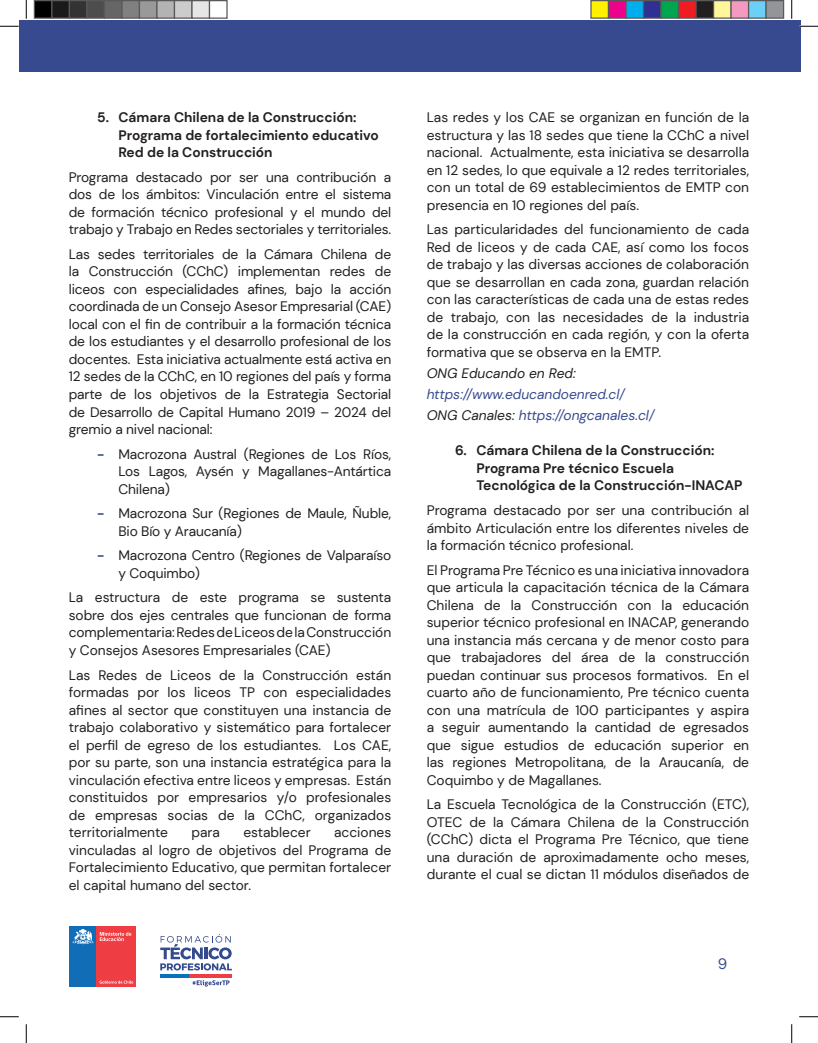
<style>
.page{position:relative;width:818px;height:1043px;background:#fff}
.page>*{position:absolute;margin:0;border:0;box-sizing:border-box;transform-origin:0 0}
.t1{font:15px "DM Sans";color:#374a8f}
.t2{font:13.75px/17.5px "DM Sans";letter-spacing:-.005em;color:#231f20;text-align:justify}
.t3{font:700 13.75px/17.5px "DM Sans";color:#231f20}
.t4{font:italic 13.75px/21px "DM Sans";color:#374a8f}
.t5{font:italic 13.75px "DM Sans";color:#231f20}
.s1{font-weight:700;color:#374a8f}
.s2{color:#231f20}
</style>
<div class="page">
<div style="left:19px;top:20px;width:781px;height:51px;background:#374a8f"></div>
<div style="left:69px;top:925px;width:28px;height:61px;background:#126db7"></div>
<div style="left:97px;top:925px;width:39px;height:61px;background:#ee3d43"></div>
<svg style="left:100px;top:980px;width:33px;height:3px"></svg>
<svg style="left:72px;top:929px;width:22px;height:15px"></svg>
<svg style="left:100px;top:932px;width:31px;height:9px"></svg>
<svg style="left:160px;top:934px;width:72px;height:36px"></svg>
<hr style="left:160px;top:974px;width:30px;height:4px;background:#0473bb">
<hr style="left:190px;top:974px;width:42px;height:4px;background:#ee3d43">
<svg style="left:193px;top:980px;width:36px;height:6px"></svg>
<svg style="left:0;top:25px;width:19px;height:2px"></svg>
<svg style="left:799px;top:25px;width:19px;height:2px"></svg>
<svg style="left:0;top:1016px;width:19px;height:1px"></svg>
<svg style="left:799px;top:1016px;width:19px;height:1px"></svg>
<svg style="left:25px;top:0;width:2px;height:19px"></svg>
<svg style="left:25px;top:1024px;width:2px;height:18px"></svg>
<svg style="left:791px;top:0;width:1px;height:19px"></svg>
<svg style="left:791px;top:1024px;width:1px;height:18px"></svg>
<div style="left:34px;top:1px;width:18px;height:17px;background:#000"></div>
<div style="left:34px;top:0;width:18px;height:19px;border:1px solid #595959"></div>
<div style="left:52px;top:1px;width:17px;height:17px;background:#1a1a1a"></div>
<div style="left:51px;top:0;width:19px;height:19px;border:1px solid #595959"></div>
<div style="left:69px;top:1px;width:18px;height:17px;background:#333"></div>
<div style="left:69px;top:0;width:19px;height:19px;border:1px solid #595959"></div>
<div style="left:87px;top:1px;width:17px;height:17px;background:#4d4d4d"></div>
<div style="left:86px;top:0;width:19px;height:19px;border:1px solid #595959"></div>
<div style="left:104px;top:1px;width:18px;height:17px;background:#666"></div>
<div style="left:104px;top:0;width:18px;height:19px;border:1px solid #595959"></div>
<div style="left:122px;top:1px;width:17px;height:17px;background:#808080"></div>
<div style="left:121px;top:0;width:19px;height:19px;border:1px solid #595959"></div>
<div style="left:139px;top:1px;width:18px;height:17px;background:#999"></div>
<div style="left:139px;top:0;width:19px;height:19px;border:1px solid #595959"></div>
<div style="left:157px;top:1px;width:17px;height:17px;background:#b3b3b3"></div>
<div style="left:156px;top:0;width:19px;height:19px;border:1px solid #595959"></div>
<div style="left:174px;top:1px;width:18px;height:17px;background:#ccc"></div>
<div style="left:174px;top:0;width:18px;height:19px;border:1px solid #595959"></div>
<div style="left:192px;top:1px;width:17px;height:17px;background:#e6e6e6"></div>
<div style="left:191px;top:0;width:19px;height:19px;border:1px solid #595959"></div>
<div style="left:209px;top:0;width:19px;height:19px;border:1px solid #595959"></div>
<div style="left:591px;top:1px;width:17px;height:17px;background:#fff101"></div>
<div style="left:590px;top:0;width:19px;height:19px;border:1px solid #595959"></div>
<div style="left:608px;top:1px;width:18px;height:17px;background:#ed028c"></div>
<div style="left:608px;top:0;width:18px;height:19px;border:1px solid #595959"></div>
<div style="left:626px;top:1px;width:17px;height:17px;background:#00aeef"></div>
<div style="left:625px;top:0;width:19px;height:19px;border:1px solid #595959"></div>
<div style="left:643px;top:1px;width:18px;height:17px;background:#2e3092"></div>
<div style="left:642px;top:0;width:19px;height:19px;border:1px solid #595959"></div>
<div style="left:661px;top:1px;width:17px;height:17px;background:#00a54f"></div>
<div style="left:660px;top:0;width:19px;height:19px;border:1px solid #595959"></div>
<div style="left:678px;top:1px;width:18px;height:17px;background:#ee1d23"></div>
<div style="left:678px;top:0;width:18px;height:19px;border:1px solid #595959"></div>
<div style="left:696px;top:1px;width:17px;height:17px;background:#231f20"></div>
<div style="left:695px;top:0;width:19px;height:19px;border:1px solid #595959"></div>
<div style="left:713px;top:1px;width:18px;height:17px;background:#fff79a"></div>
<div style="left:712px;top:0;width:19px;height:19px;border:1px solid #595959"></div>
<div style="left:731px;top:1px;width:17px;height:17px;background:#f499c2"></div>
<div style="left:730px;top:0;width:19px;height:19px;border:1px solid #595959"></div>
<div style="left:748px;top:1px;width:18px;height:17px;background:#6bcff6"></div>
<div style="left:748px;top:0;width:18px;height:19px;border:1px solid #595959"></div>
<div style="left:766px;top:1px;width:17px;height:17px;background:#939598"></div>
<div style="left:765px;top:0;width:19px;height:19px;border:1px solid #595959"></div>
<p class="t3" style="left:118px;top:109px;width:262px;text-indent:-21px">5. Cámara Chilena de la Construcción:<br>Programa de fortalecimiento educativo<br>Red de la Construcción</p>
<p class="t2" style="left:69px;top:168px;width:324px">Programa destacado por ser una contribución a dos de los ámbitos: Vinculación entre el sistema de formación técnico profesional y el mundo del trabajo y Trabajo en Redes sectoriales y territoriales.</p>
<p class="t2" style="left:69px;top:245px;width:324px">Las sedes territoriales de la Cámara Chilena de la Construcción (CChC) implementan redes de liceos con especialidades afines, bajo la acción coordinada de un Consejo Asesor Empresarial (CAE) local con el fin de contribuir a la formación técnica de los estudiantes y el desarrollo profesional de los docentes. Esta iniciativa actualmente está activa en 12 sedes de la CChC, en 10 regiones del país y forma parte de los objetivos de la Estrategia Sectorial de Desarrollo de Capital Humano 2019 – 2024 del gremio a nivel nacional:</p>
<p class="t2" style="left:118px;top:445px;width:274px;text-indent:-21px"><span class="s1">-</span> Macrozona Austral (Regiones de Los Ríos, Los Lagos, Aysén y Magallanes-Antártica Chilena)</p>
<p class="t2" style="left:118px;top:504px;width:274px;text-indent:-21px"><span class="s1">-</span> Macrozona Sur (Regiones de Maule, Ñuble,<br>Bio Bío y Araucanía)</p>
<p class="t2" style="left:118px;top:546px;width:274px;text-indent:-21px"><span class="s1">-</span> Macrozona Centro (Regiones de Valparaíso y Coquimbo)</p>
<p class="t2" style="left:69px;top:589px;width:324px">La estructura de este programa se sustenta sobre dos ejes centrales que funcionan de forma complementaria: Redes de Liceos de la Construcción y Consejos Asesores Empresariales (CAE)</p>
<p class="t2" style="left:69px;top:666px;width:324px">Las Redes de Liceos de la Construcción están formadas por los liceos TP con especialidades afines al sector que constituyen una instancia de trabajo colaborativo y sistemático para fortalecer el perfil de egreso de los estudiantes. Los CAE, por su parte, son una instancia estratégica para la vinculación efectiva entre liceos y empresas. Están constituidos por empresarios y/o profesionales de empresas socias de la CChC, organizados territorialmente</p>
<p class="t2" style="left:69px;top:823px;width:324px;text-indent:265px">acciones vinculadas al logro de objetivos del Programa de Fortalecimiento Educativo, que permitan fortalecer el capital humano del sector.</p>
<p class="t2" style="left:191px;top:823px;width:30px">para</p>
<p class="t2" style="left:243px;top:823px;width:69px">establecer</p>
<p class="t2" style="left:426px;top:109px;width:324px">Las redes y los CAE se organizan en función de la estructura y las 18 sedes que tiene la CChC a nivel nacional. Actualmente, esta iniciativa se desarrolla en 12 sedes, lo que equivale a 12 redes territoriales, con un total de 69 establecimientos de EMTP con presencia en 10 regiones del país.</p>
<p class="t2" style="left:426px;top:221px;width:324px">Las particularidades del funcionamiento de cada Red de liceos y de cada CAE, así como los focos de trabajo y las diversas acciones de colaboración que se desarrollan en cada zona, guardan relación con las características de cada una de estas redes de trabajo, con las necesidades de la industria de la construcción en cada región, y con la oferta formativa que se observa en la EMTP.</p>
<p class="t5" style="left:426px;top:365px;width:150px">ONG Educando en Red:</p>
<p class="t4" style="left:426px;top:384px;width:229px">https://www.educandoenred.cl/<br><span class="s2">ONG Canales:</span> https://ongcanales.cl/</p>
<p class="t3" style="left:476px;top:442px;width:267px;text-indent:-21px">6. Cámara Chilena de la Construcción:<br>Programa Pre técnico Escuela<br>Tecnológica de la Construcción-INACAP</p>
<p class="t2" style="left:426px;top:501px;width:324px">Programa destacado por ser una contribución al ámbito Articulación entre los diferentes niveles de la formación técnico profesional.</p>
<p class="t2" style="left:426px;top:561px;width:324px">El Programa Pre Técnico es una iniciativa innovadora que articula la capacitación técnica de la Cámara Chilena de la Construcción con la educación superior técnico profesional en INACAP, generando una instancia más cercana y de menor costo para que trabajadores del área de la construcción puedan continuar sus procesos formativos. En el cuarto año de funcionamiento, Pre técnico cuenta con una matrícula de 100 participantes y aspira a seguir aumentando la cantidad de egresados que sigue estudios de educación superior en las regiones Metropolitana, de la Araucanía, de Coquimbo y de Magallanes.</p>
<p class="t2" style="left:426px;top:795px;width:324px">La Escuela Tecnológica de la Construcción (ETC), OTEC de la Cámara Chilena de la Construcción (CChC) dicta el Programa Pre Técnico, que tiene una duración de aproximadamente ocho meses, durante el cual se dictan 11 módulos diseñados de</p>
<p class="t1" style="left:717px;top:954px;width:11px">9</p>
</div>
